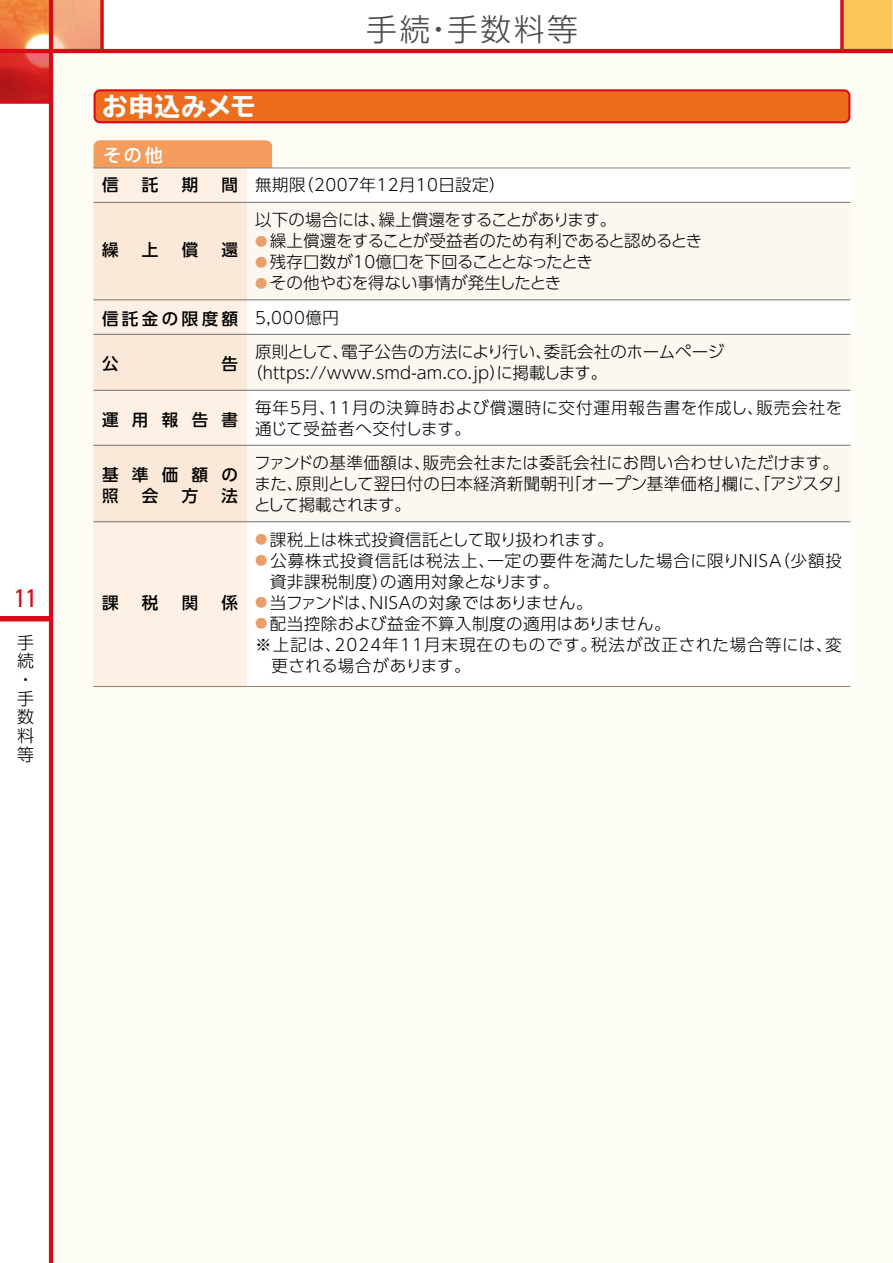
<style>
.page{position:relative;width:893px;height:1263px;background:#fff}
.page>*{position:absolute;margin:0;border:0;box-sizing:border-box;transform-origin:0 0}
.t1{font:300 30.9px "UD Shin Go Pro";letter-spacing:.08em;color:#4c4948}
.t2{font:700 expanded 25.5px "TBUD Go Std";letter-spacing:.025em;color:#fff}
.t3{font:condensed 25.5px "Univers LT Std";color:#d80c18}
.t4{font:500 18px "UD Shin Go Pro";color:#fff}
.t5{font:300 16.95px/18.8px "UD Shin Go Pro";color:#000}
.t6{font:300 16.5px/34.5px "UD Shin Go Pro";letter-spacing:.01em;color:#000}
.t7{font:300 16.5px/34.5px "UD Shin Go Pro";letter-spacing:.035em;color:#000}
.t8{font:300 16.5px "UD Shin Go Pro";letter-spacing:.07em;color:#000}
.t9{font:500 16.5px/21px "UD Shin Go Pro";letter-spacing:.81em;color:#000}
.t10{font:300 16.5px "UD Shin Go Pro";letter-spacing:-.015em;color:#000}
.t11{font:300 16.5px "UD Shin Go Pro";letter-spacing:.03em;color:#000}
.t12{font:300 16.5px "UD Shin Go Pro";letter-spacing:-.02em;color:#000}
.t13{font:500 16.5px "UD Shin Go Pro";letter-spacing:.205em;color:#000}
.s1{font-size:12.3px;color:#ea9e6c}
</style>
<div class="page">
<img style="left:0;top:0;width:49px;height:49px">
<svg style="left:0;top:53px;width:49px;height:47px;background:#ca2627"></svg>
<svg style="left:53px;top:0;width:47px;height:49px;background:#f3a983"></svg>
<div style="left:842px;top:0;width:51px;height:51px;background:#fac559"></div>
<svg style="left:840px;top:0;width:4px;height:49px"></svg>
<div style="left:51px;top:51px;width:842px;height:1212px;background:#fdfcf5"></div>
<div style="left:0;top:616px;width:51px;height:5px;background:#d80c18"></div>
<hr style="left:49px;top:0;width:4px;height:1263px;background:#d80c18">
<hr style="left:0;top:49px;width:893px;height:4px;background:#d80c18">
<svg style="left:0;top:100px;width:49px;height:4px"></svg>
<svg style="left:100px;top:0;width:4px;height:49px"></svg>
<div style="left:94px;top:140px;width:178px;height:34px;background:#f39c5e;border-radius:6px"></div>
<div style="left:94px;top:168px;width:756px;height:518px;background:#fff"></div>
<div style="left:94px;top:168px;width:153px;height:518px;background:#fef0e4"></div>
<div style="left:94px;top:202px;width:756px;height:98px;background:linear-gradient(to right,#faeee0,#fbfcf9)"></div>
<div style="left:94px;top:334px;width:756px;height:56px;background:linear-gradient(to right,#faeee0,#fbfcf9)"></div>
<div style="left:94px;top:445px;width:756px;height:77px;background:linear-gradient(to right,#faeee0,#fbfcf9)"></div>
<hr style="left:94px;top:167px;width:756px;height:1px;background:#9d8771">
<hr style="left:94px;top:202px;width:756px;height:1px;background:#727171">
<hr style="left:94px;top:300px;width:756px;height:1px;background:#727171">
<hr style="left:94px;top:334px;width:756px;height:1px;background:#727171">
<hr style="left:94px;top:390px;width:756px;height:1px;background:#727171">
<hr style="left:94px;top:445px;width:756px;height:1px;background:#727171">
<hr style="left:94px;top:521px;width:756px;height:1px;background:#727171">
<hr style="left:94px;top:686px;width:756px;height:1px;background:#9d8771">
<svg style="left:94px;top:89px;width:756px;height:34px;background:#ea6220"></svg>
<h2 class="t3" style="left:14px;top:582px;width:24px">11</h2>
<p class="t5" style="left:17px;top:632px;width:18px">手続・手数料等</p>
<h2 class="t2" style="left:102px;top:92px;width:155px">お申込みメモ</h2>
<h1 class="t1" style="left:366px;top:4px;width:213px">手続・手数料等</h1>
<p class="t4" style="left:103px;top:140px;width:61px">その他</p>
<p class="t9" style="left:102px;top:174px;width:18px">信</p>
<p class="t9" style="left:142px;top:174px;width:18px">託</p>
<p class="t9" style="left:182px;top:174px;width:18px">期</p>
<p class="t9" style="left:222px;top:174px;width:18px">間</p>
<p class="t9" style="left:102px;top:239px;width:18px">繰</p>
<p class="t9" style="left:142px;top:239px;width:18px">上</p>
<p class="t9" style="left:182px;top:239px;width:18px">償</p>
<p class="t9" style="left:222px;top:239px;width:18px">還</p>
<p class="t13" style="left:102px;top:305px;width:138px">信託金の限度額</p>
<p class="t9" style="left:102px;top:353px;width:18px">公</p>
<p class="t9" style="left:222px;top:353px;width:18px">告</p>
<p class="t9" style="left:102px;top:408px;width:138px">運用報告書</p>
<p class="t9" style="left:102px;top:464px;width:138px">基準価額の照</p>
<p class="t9" style="left:142px;top:485px;width:18px">会</p>
<p class="t9" style="left:182px;top:485px;width:18px">方</p>
<p class="t9" style="left:222px;top:485px;width:18px">法</p>
<p class="t9" style="left:102px;top:591px;width:18px">課</p>
<p class="t9" style="left:142px;top:591px;width:18px">税</p>
<p class="t9" style="left:182px;top:591px;width:18px">関</p>
<p class="t9" style="left:222px;top:591px;width:18px">係</p>
<p class="t6" style="left:255px;top:167px;width:363px">無期限（2007年12月10日設定）<br>以下の場合には、繰上償還をすることがあります。</p>
<p class="t10" style="left:255px;top:227px;width:449px"><span class="s1">●</span> 繰上償還をすることが受益者のため有利であると認めるとき</p>
<p class="t12" style="left:255px;top:248px;width:339px"><span class="s1">●</span> 残存口数が10億口を下回ることとなったとき</p>
<p class="t6" style="left:255px;top:265px;width:471px"><span class="s1">●</span> その他やむを得ない事情が発生したとき<br>5,000億円<br>原則として、電子公告の方法により行い、委託会社のホームページ</p>
<p class="t7" style="left:255px;top:355px;width:589px;text-indent:-9px">（https://www.smd-am.co.jp）に掲載します。<br>毎年5月、11月の決算時および償還時に交付運用報告書を作成し、販売会社を</p>
<p class="t6" style="left:254px;top:410px;width:586px">通じて受益者へ交付します。<br>ファンドの基準価額は、販売会社または委託会社にお問い合わせいただけます。</p>
<p class="t6" style="left:254px;top:473px;width:598px;line-height:21px">また、原則として翌日付の日本経済新聞朝刊「オープン基準価格」欄に、「アジスタ」として掲載されます。</p>
<p class="t6" style="left:255px;top:521px;width:360px"><span class="s1">●</span> 課税上は株式投資信託として取り扱われます。</p>
<p class="t7" style="left:270px;top:549px;width:573px;line-height:21px;text-indent:-15px"><span class="s1">●</span> 公募株式投資信託は税法上、一定の要件を満たした場合に限りNISA（少額投資非課税制度）の適用対象となります。</p>
<p class="t6" style="left:255px;top:584px;width:339px"><span class="s1">●</span> 当ファンドは、NISAの対象ではありません。</p>
<p class="t11" style="left:255px;top:610px;width:417px"><span class="s1">●</span> 配当控除および益金不算入制度の適用はありません。</p>
<p class="t8" style="left:255px;top:631px;width:588px">※上記は、2024年11月末現在のものです。税法が改正された場合等には、変</p>
<p class="t6" style="left:272px;top:647px;width:201px">更される場合があります。</p>
</div>
